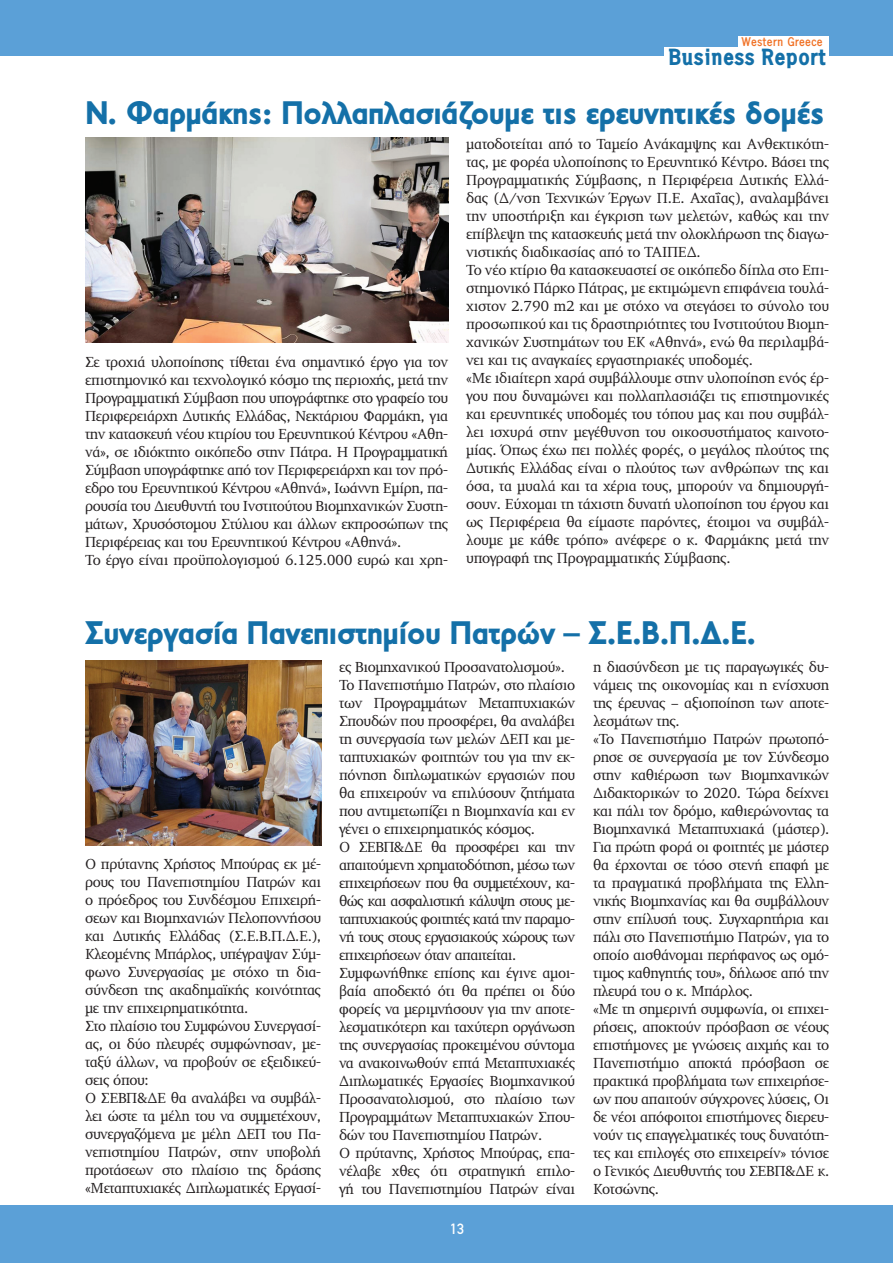
<style>
.page{position:relative;width:893px;height:1263px;background:#fff}
.page>*{position:absolute;margin:0;border:0;box-sizing:border-box;transform-origin:0 0}
.t1{font:900 33px "PF Transport";letter-spacing:-.025em;color:#1470a8}
.t2{font:900 22.2px "PF Panel";color:#1470a8}
.t3{font:15px/18px "PF Diplomat";letter-spacing:-.025em;color:#231f20}
.t4{font:500 15px "PF Din Text";color:#fff}
.t5{font:700 11.85px "PF Panel";letter-spacing:.01em;color:#f07125}
</style>
<div class="page">
<div style="left:0;top:1205px;width:893px;height:58px;background:#5ba0d7"></div>
<div style="left:0;top:0;width:893px;height:55px;background:#5ba0d7"></div>
<div style="left:738px;top:36px;width:91px;height:14px;background:#fff"></div>
<div style="left:664px;top:47px;width:165px;height:21px;background:#fff"></div>
<img style="left:85px;top:138px;width:363px;height:205px">
<img style="left:85px;top:661px;width:236px;height:184px">
<p class="t5" style="left:741px;top:34px;width:83px">Western Greece</p>
<h2 class="t2" style="left:668px;top:43px;width:159px">Business Report</h2>
<h1 class="t1" style="left:85px;top:94px;width:741px">Ν. Φαρμάκης: Πολλαπλασιάζουμε τις ερευνητικές δομές</h1>
<p class="t3" style="left:85px;top:353px;width:365px">Σε τροχιά υλοποίησης τίθεται ένα σημαντικό έργο για τον επιστημονικό και τεχνολογικό κόσμο της περιοχής, μετά την Προγραμματική Σύμβαση που υπογράφτηκε στο γραφείο του Περιφερειάρχη Δυτικής Ελλάδας, Νεκτάριου Φαρμάκη, για την κατασκευή νέου κτιρίου του Ερευνητικού Κέντρου «Αθη&shy;νά», σε ιδιόκτητο οικόπεδο στην Πάτρα. Η Προγραμματική Σύμβαση υπογράφτηκε από τον Περιφερειάρχη και τον πρό&shy;εδρο του Ερευνητικού Κέντρου «Αθηνά», Ιωάννη Εμίρη, πα&shy;ρουσία του Διευθυντή του Ινστιτούτου Βιομηχανικών Συστη&shy;μάτων, Χρυσόστομου Στύλιου και άλλων εκπροσώπων της Περιφέρειας και του Ερευνητικού Κέντρου «Αθηνά».<br>Το έργο είναι προϋπολογισμού 6.125.000 ευρώ και χρη-</p>
<p class="t3" style="left:466px;top:135px;width:365px">ματοδοτείται από το Ταμείο Ανάκαμψης και Ανθεκτικότη&shy;τας, με φορέα υλοποίησης το Ερευνητικό Κέντρο. Βάσει της Προγραμματικής Σύμβασης, η Περιφέρεια Δυτικής Ελλά&shy;δας (Δ/νση Τεχνικών Έργων Π.Ε. Αχαΐας), αναλαμβάνει την υποστήριξη και έγκριση των μελετών, καθώς και την επίβλεψη της κατασκευής μετά την ολοκλήρωση της διαγω&shy;νιστικής διαδικασίας από το ΤΑΙΠΕΔ.<br>Το νέο κτίριο θα κατασκευαστεί σε οικόπεδο δίπλα στο Επι&shy;στημονικό Πάρκο Πάτρας, με εκτιμώμενη επιφάνεια τουλά&shy;χιστον 2.790 m2 και με στόχο να στεγάσει το σύνολο του προσωπικού και τις δραστηριότητες του Ινστιτούτου Βιομη&shy;χανικών Συστημάτων του ΕΚ «Αθηνά», ενώ θα περιλαμβά&shy;νει και τις αναγκαίες εργαστηριακές υποδομές.<br>«Με ιδιαίτερη χαρά συμβάλλουμε στην υλοποίηση ενός έρ&shy;γου που δυναμώνει και πολλαπλασιάζει τις επιστημονικές και ερευνητικές υποδομές του τόπου μας και που συμβάλ&shy;λει ισχυρά στην μεγέθυνση του οικοσυστήματος καινοτο&shy;μίας. Όπως έχω πει πολλές φορές, ο μεγάλος πλούτος της Δυτικής Ελλάδας είναι ο πλούτος των ανθρώπων της και όσα, τα μυαλά και τα χέρια τους, μπορούν να δημιουργή&shy;σουν. Εύχομαι τη τάχιστη δυνατή υλοποίηση του έργου και ως Περιφέρεια θα είμαστε παρόντες, έτοιμοι να συμβάλ&shy;λουμε με κάθε τρόπο» ανέφερε ο κ. Φαρμάκης μετά την υπογραφή της Προγραμματικής Σύμβασης.</p>
<h1 class="t1" style="left:85px;top:614px;width:673px">Συνεργασία Πανεπιστημίου Πατρών – Σ.Ε.Β.Π.Δ.Ε.</h1>
<p class="t3" style="left:85px;top:856px;width:238px">Ο πρύτανης Χρήστος Μπούρας εκ μέ&shy;ρους του Πανεπιστημίου Πατρών και ο πρόεδρος του Συνδέσμου Επιχειρή&shy;σεων και Βιομηχανιών Πελοποννήσου και Δυτικής Ελλάδας (Σ.Ε.Β.Π.Δ.Ε.), Κλεομένης Μπάρλος, υπέγραψαν Σύμ&shy;φωνο Συνεργασίας με στόχο τη δια&shy;σύνδεση της ακαδημαϊκής κοινότητας με την επιχειρηματικότητα.<br>Στο πλαίσιο του Συμφώνου Συνεργασί&shy;ας, οι δύο πλευρές συμφώνησαν, με&shy;ταξύ άλλων, να προβούν σε εξειδικεύ&shy;σεις όπου:<br>Ο ΣΕΒΠ&amp;ΔΕ θα αναλάβει να συμβάλ&shy;λει ώστε τα μέλη του να συμμετέχουν, συνεργαζόμενα με μέλη ΔΕΠ του Πα&shy;νεπιστημίου Πατρών, στην υποβολή προτάσεων στο πλαίσιο της δράσης «Μεταπτυχιακές Διπλωματικές Εργασί-</p>
<p class="t3" style="left:339px;top:658px;width:238px">ες Βιομηχανικού Προσανατολισμού».<br>Το Πανεπιστήμιο Πατρών, στο πλαίσιο των Προγραμμάτων Μεταπτυχιακών Σπουδών που προσφέρει, θα αναλάβει τη συνεργασία των μελών ΔΕΠ και με&shy;ταπτυχιακών φοιτητών του για την εκ&shy;πόνηση διπλωματικών εργασιών που θα επιχειρούν να επιλύσουν ζητήματα που αντιμετωπίζει η Βιομηχανία και εν γένει ο επιχειρηματικός κόσμος.<br>Ο ΣΕΒΠ&amp;ΔΕ θα προσφέρει και την απαιτούμενη χρηματοδότηση, μέσω των επιχειρήσεων που θα συμμετέχουν, κα&shy;θώς και ασφαλιστική κάλυψη στους με&shy;ταπτυχιακούς φοιτητές κατά την παραμο&shy;νή τους στους εργασιακούς χώρους των επιχειρήσεων όταν απαιτείται.<br>Συμφωνήθηκε επίσης και έγινε αμοι&shy;βαία αποδεκτό ότι θα πρέπει οι δύο φορείς να μεριμνήσουν για την αποτε&shy;λεσματικότερη και ταχύτερη οργάνωση της συνεργασίας προκειμένου σύντομα να ανακοινωθούν επτά Μεταπτυχιακές Διπλωματικές Εργασίες Βιομηχανικού Προσανατολισμού, στο πλαίσιο των Προγραμμάτων Μεταπτυχιακών Σπου&shy;δών του Πανεπιστημίου Πατρών.<br>Ο πρύτανης, Χρήστος Μπούρας, επα&shy;νέλαβε χθες ότι στρατηγική επιλο&shy;γή του Πανεπιστημίου Πατρών είναι</p>
<p class="t3" style="left:593px;top:658px;width:238px">η διασύνδεση με τις παραγωγικές δυ&shy;νάμεις της οικονομίας και η ενίσχυση της έρευνας – αξιοποίηση των αποτε&shy;λεσμάτων της.<br>«Το Πανεπιστήμιο Πατρών πρωτοπό&shy;ρησε σε συνεργασία με τον Σύνδεσμο στην καθιέρωση των Βιομηχανικών Διδακτορικών το 2020. Τώρα δείχνει και πάλι τον δρόμο, καθιερώνοντας τα Βιομηχανικά Μεταπτυχιακά (μάστερ).<br>Για πρώτη φορά οι φοιτητές με μάστερ θα έρχονται σε τόσο στενή επαφή με τα πραγματικά προβλήματα της Ελλη&shy;νικής Βιομηχανίας και θα συμβάλλουν στην επίλυσή τους. Συγχαρητήρια και πάλι στο Πανεπιστήμιο Πατρών, για το οποίο αισθάνομαι περήφανος ως ομό&shy;τιμος καθηγητής του», δήλωσε από την πλευρά του ο κ. Μπάρλος.<br>«Με τη σημερινή συμφωνία, οι επιχει&shy;ρήσεις, αποκτούν πρόσβαση σε νέους επιστήμονες με γνώσεις αιχμής και το Πανεπιστήμιο αποκτά πρόσβαση σε πρακτικά προβλήματα των επιχειρήσε&shy;ων που απαιτούν σύγχρονες λύσεις, Οι δε νέοι απόφοιτοι επιστήμονες διερευ&shy;νούν τις επαγγελματικές τους δυνατότη&shy;τες και επιλογές στο επιχειρείν» τόνισε ο Γενικός Διευθυντής του ΣΕΒΠ&amp;ΔΕ κ.<br>Κοτσώνης.</p>
<p class="t4" style="left:450px;top:1220px;width:16px">13</p>
</div>
